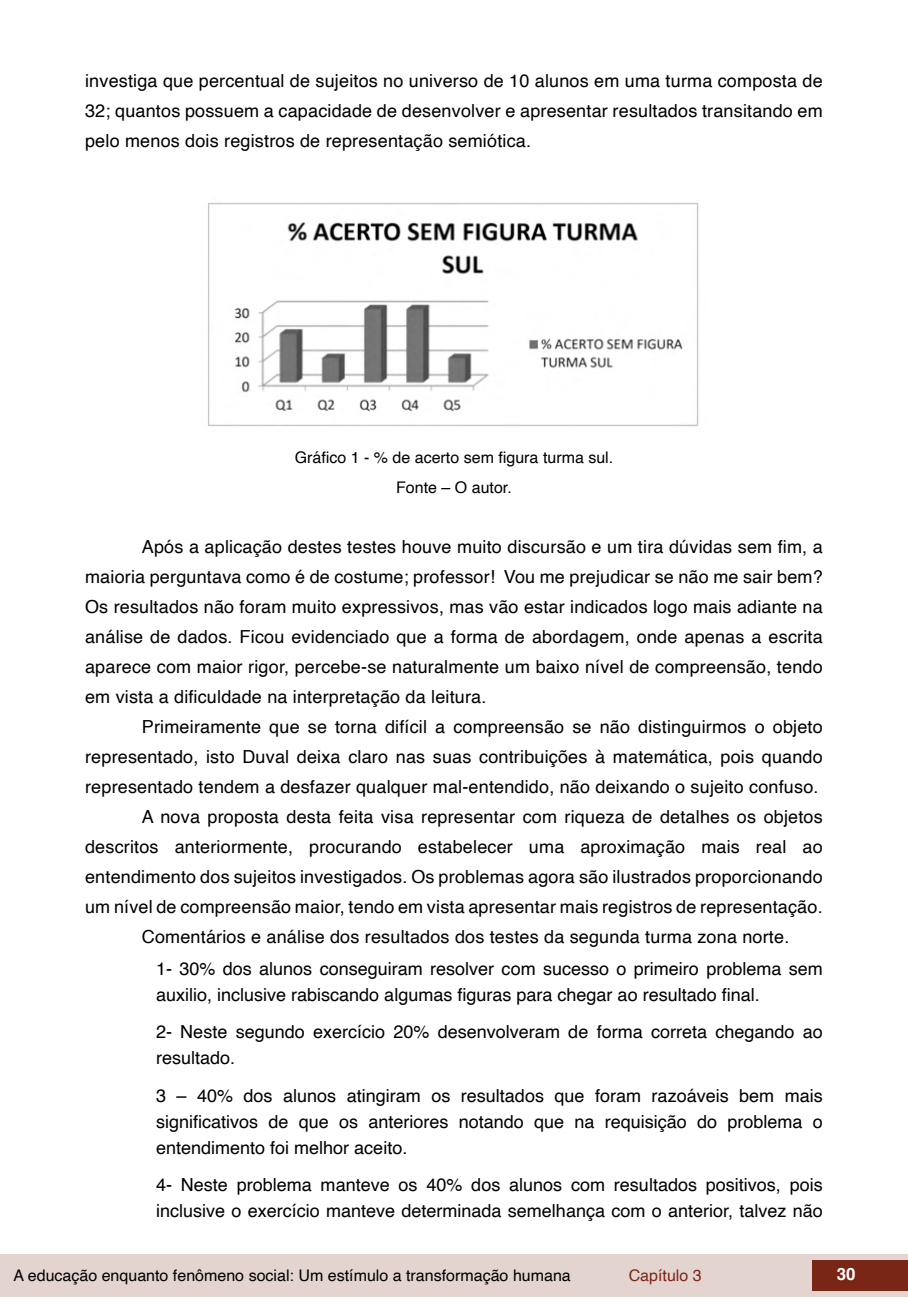
<style>
.page{position:relative;width:908px;height:1304px;background:#fff}
.page>*{position:absolute;margin:0;border:0;box-sizing:border-box;transform-origin:0 0}
.txt{font:18px/30px "Helvetica";letter-spacing:.01em;color:#000;text-align:justify}
.lista_simples{font:18px/26px "Helvetica";color:#000}
.t1{font:700 16.8px "Helvetica";color:#fff}
.imagens_graf_tab{font:16px "Helvetica";color:#000}
.t2{font:16px "Helvetica";color:#7a2616}
</style>
<div class="page">
<div style="left:0;top:1254px;width:906px;height:43px;background:#e4d4d0"></div>
<div style="left:812px;top:1261px;width:95px;height:30px;background:#7a2616"></div>
<img style="left:208px;top:202px;width:491px;height:224px">
<p class="txt" style="left:85px;top:66px;width:738px">investiga que percentual de sujeitos no universo de 10 alunos em uma turma composta de 32; quantos possuem a capacidade de desenvolver e apresentar resultados transitando em pelo menos dois registros de representação semiótica.</p>
<p class="imagens_graf_tab" style="left:294px;top:445px;width:320px">Gráfico 1 - % de acerto sem figura turma sul.</p>
<p class="imagens_graf_tab" style="left:396px;top:475px;width:117px">Fonte – O autor.</p>
<p class="txt" style="left:85px;top:532px;width:738px;text-indent:57px">Após a aplicação destes testes houve muito discursão e um tira dúvidas sem fim, a maioria perguntava como é de costume; professor! Vou me prejudicar se não me sair bem?<br>Os resultados não foram muito expressivos, mas vão estar indicados logo mais adiante na análise de dados. Ficou evidenciado que a forma de abordagem, onde apenas a escrita aparece com maior rigor, percebe-se naturalmente um baixo nível de compreensão, tendo em vista a dificuldade na interpretação da leitura.</p>
<p class="txt" style="left:85px;top:712px;width:738px;text-indent:57px">Primeiramente que se torna difícil a compreensão se não distinguirmos o objeto representado, isto Duval deixa claro nas suas contribuições à matemática, pois quando representado tendem a desfazer qualquer mal-entendido, não deixando o sujeito confuso.</p>
<p class="txt" style="left:85px;top:802px;width:738px;text-indent:57px">A nova proposta desta feita visa representar com riqueza de detalhes os objetos descritos anteriormente, procurando estabelecer uma aproximação mais real ao entendimento dos sujeitos investigados. Os problemas agora são ilustrados proporcionando um nível de compreensão maior, tendo em vista apresentar mais registros de representação.</p>
<p class="txt" style="left:142px;top:923px;width:648px">Comentários e análise dos resultados dos testes da segunda turma zona norte.</p>
<p class="lista_simples" style="left:156px;top:956px;width:668px">1- 30% dos alunos conseguiram resolver com sucesso o primeiro problema sem auxilio, inclusive rabiscando algumas figuras para chegar ao resultado final.</p>
<p class="lista_simples" style="left:156px;top:1020px;width:668px">2- Neste segundo exercício 20% desenvolveram de forma correta chegando ao resultado.</p>
<p class="lista_simples" style="left:156px;top:1083px;width:668px;text-align:justify">3 – 40% dos alunos atingiram os resultados que foram razoáveis bem mais significativos de que os anteriores notando que na requisição do problema o entendimento foi melhor aceito.</p>
<p class="lista_simples" style="left:156px;top:1172px;width:668px">4- Neste problema manteve os 40% dos alunos com resultados positivos, pois inclusive o exercício manteve determinada semelhança com o anterior, talvez não</p>
<p class="imagens_graf_tab" style="left:14px;top:1263px;width:558px">A educação enquanto fenômeno social: Um estímulo a transformação humana</p>
<p class="t2" style="left:628px;top:1263px;width:74px">Capítulo 3</p>
<p class="t1" style="left:836px;top:1261px;width:20px">30</p>
</div>
